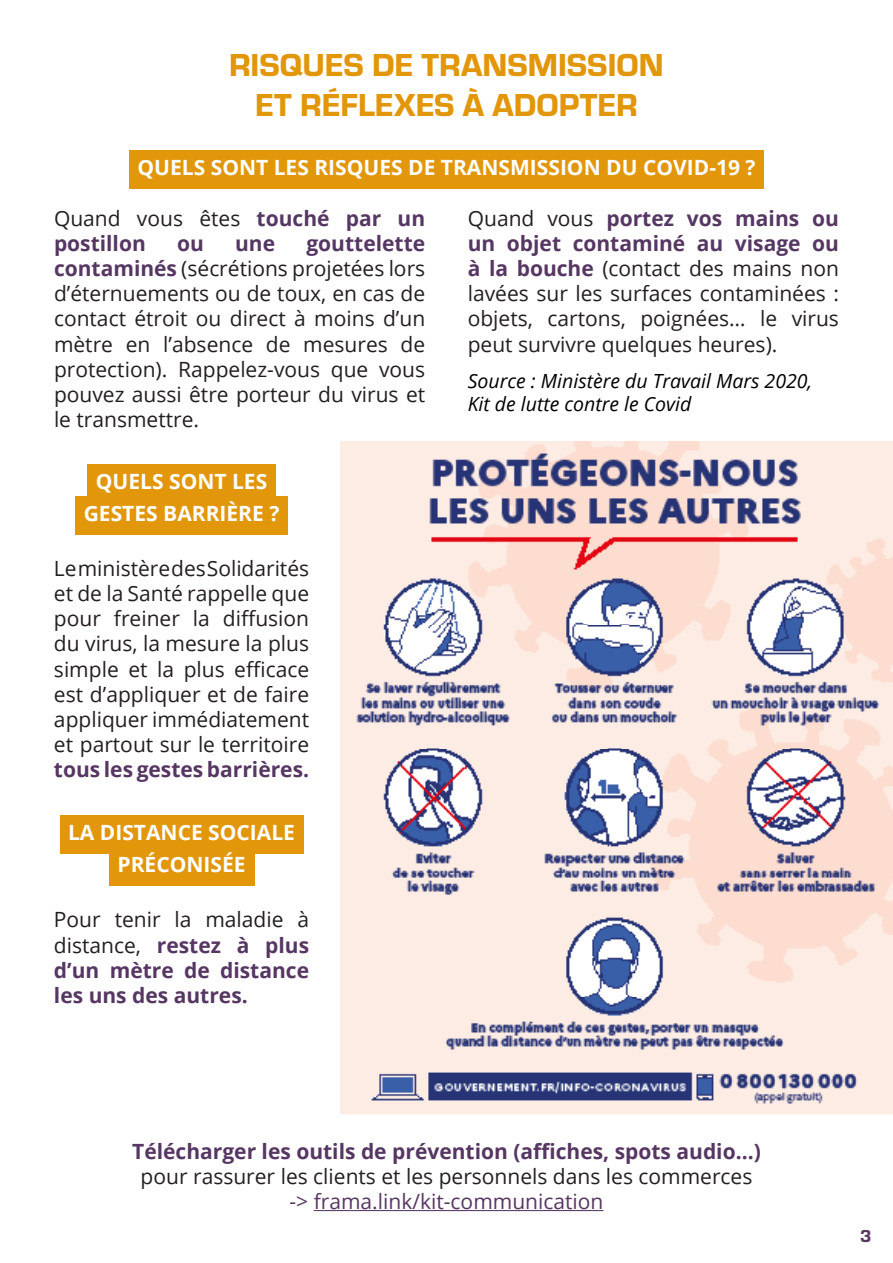
<style>
.page{position:relative;width:893px;height:1263px;background:#fff}
.page>*{position:absolute;margin:0;border:0;box-sizing:border-box;transform-origin:0 0}
.t1{font:33px/39.6px "Eurostile Hea";color:#e2960a;text-align:center}
.t2{font:21px/25.2px "Open Sans";color:#231f20;text-align:justify}
.t3{font:700 21px/25.2px "Open Sans";color:#563662}
.t4{font:700 21px/32px "Open Sans";color:#fff;text-align:center}
.t5{font:21px "Open Sans";color:#563662}
.t6{font:italic 19.5px/23.4px "Open Sans";color:#000}
.t7{font:18px "Eurostile Hea";color:#563662}
.s1{font-weight:400;color:#231f20}
.s2{font-weight:700;color:#563662}
</style>
<div class="page">
<div style="left:87px;top:464px;width:189px;height:38px;background:#e2960a"></div>
<div style="left:75px;top:496px;width:213px;height:38px;background:#e2960a"></div>
<div style="left:60px;top:816px;width:244px;height:38px;background:#e2960a"></div>
<div style="left:109px;top:848px;width:145px;height:38px;background:#e2960a"></div>
<hr style="left:314px;top:1210px;width:289px;height:1px;background:#563662">
<div style="left:129px;top:151px;width:635px;height:38px;background:#e2960a"></div>
<img style="left:341px;top:441px;width:552px;height:673px">
<h1 class="t1" style="left:229px;top:43px;width:436px">RISQUES DE TRANSMISSION<br>ET RÉFLEXES À ADOPTER</h1>
<p class="t4" style="left:138px;top:151px;width:619px">QUELS SONT LES RISQUES DE TRANSMISSION DU COVID-19 ?</p>
<p class="t3" style="left:54px;top:205px;width:373px"><span class="s1">Quand vous êtes</span> touché par un postillon</p>
<p class="t2" style="left:54px;top:230px;width:373px;text-indent:252px"><span class="s2">gouttelette contaminés</span> (sécrétions projetées lors d’éternuements ou de toux, en cas de contact étroit ou direct à moins d’un mètre en l’absence de mesures de protection). Rappelez-vous que vous pouvez aussi être porteur du virus et le transmettre.</p>
<p class="t3" style="left:177px;top:230px;width:28px">ou</p>
<p class="t3" style="left:235px;top:230px;width:42px">une</p>
<p class="t4" style="left:84px;top:465px;width:197px">QUELS SONT LES<br>GESTES BARRIÈRE ?</p>
<p class="t2" style="left:54px;top:555px;width:257px">Le ministère des Solidarités et de la Santé rappelle que pour freiner la diffusion du virus, la mesure la plus simple et la plus efficace est d’appliquer et de faire appliquer immédiatement et partout sur le territoire</p>
<p class="t3" style="left:54px;top:756px;width:257px">tous les gestes barrières.</p>
<p class="t4" style="left:68px;top:816px;width:228px">LA DISTANCE SOCIALE<br>PRÉCONISÉE</p>
<p class="t3" style="left:54px;top:907px;width:257px;text-align:justify"><span class="s1">Pour tenir la maladie à distance,</span> restez à plus d’un mètre de distance les uns des autres.</p>
<p class="t2" style="left:468px;top:205px;width:373px">Quand vous <span class="s2">portez vos mains ou un objet contaminé au visage ou à la bouche</span> (contact des mains non lavées sur les surfaces contaminées : objets, cartons, poignées… le virus peut survivre quelques heures).</p>
<p class="t6" style="left:468px;top:368px;width:346px">Source : Ministère du Travail Mars 2020,<br>Kit de lutte contre le Covid</p>
<p class="t3" style="left:132px;top:1138px;width:630px">Télécharger les outils de prévention (affiches, spots audio...)</p>
<p class="t2" style="left:141px;top:1163px;width:613px">pour rassurer les clients et les personnels dans les commerces</p>
<p class="t5" style="left:289px;top:1187px;width:315px">-&gt; frama.link/kit-communication</p>
<p class="t7" style="left:860px;top:1223px;width:13px">3</p>
</div>
